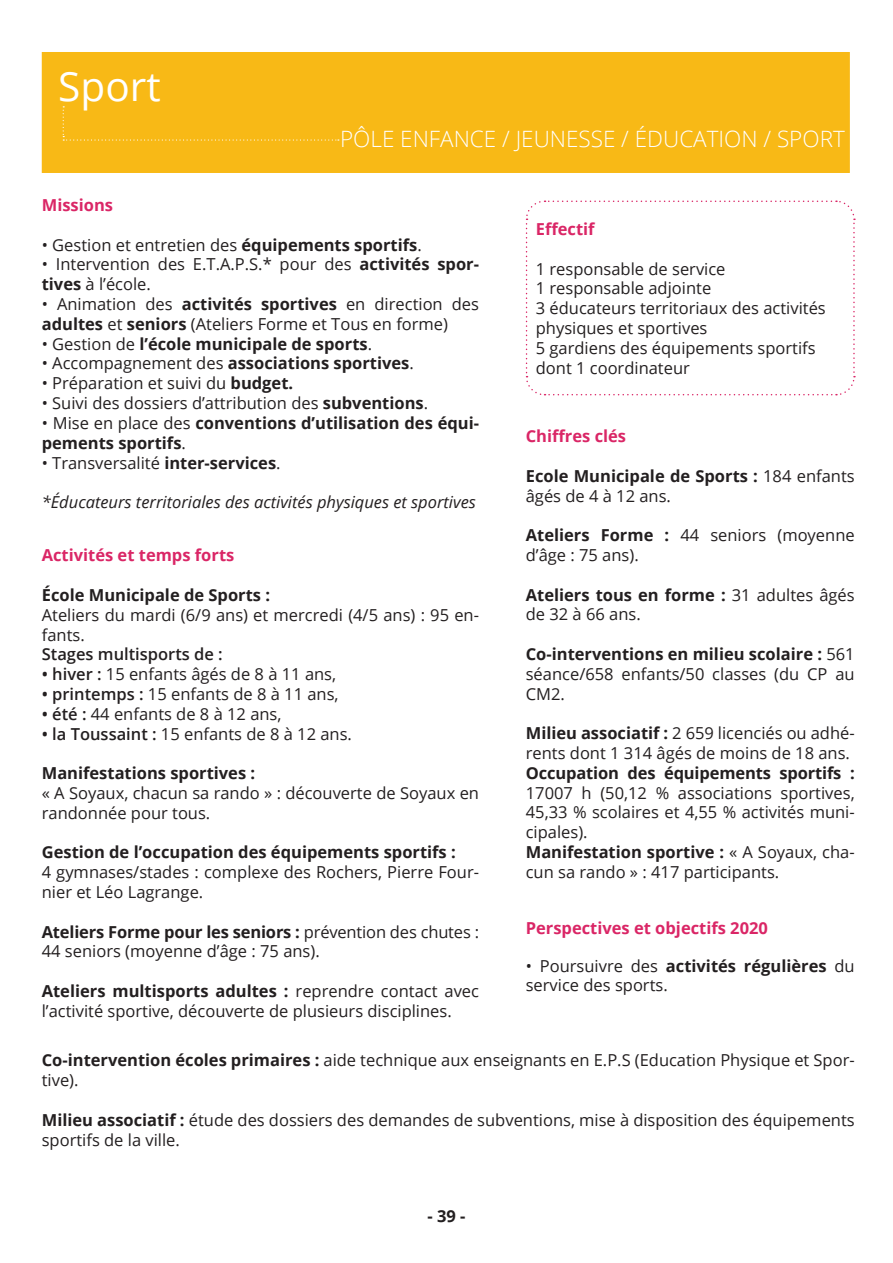
<style>
.page{position:relative;width:893px;height:1263px;background:#fff}
.page>*{position:absolute;margin:0;border:0;box-sizing:border-box;transform-origin:0 0}
.t1{font:40.5px "Open Sans";color:#fff}
.t2{font:300 22.5px "Open Sans";color:#fff}
.t3{font:16.5px/19.8px "Open Sans";color:#231f20}
.t4{font:700 16.5px/19.8px "Open Sans";color:#231f20}
.t5{font:700 16.5px "Open Sans";color:#da2666}
.t6{font:italic 16.5px "Open Sans";color:#231f20}
.t7{font:600 16.5px "Open Sans";color:#231f20}
.s1{font-weight:700}
.s2{font-weight:400}
.s3{font-weight:600}
</style>
<div class="page">
<div style="left:42px;top:52px;width:808px;height:121px;background:#f8b916"></div>
<svg style="left:63px;top:106px;width:276px;height:35px"></svg>
<svg style="left:525px;top:200px;width:330px;height:196px"></svg>
<p class="t1" style="left:58px;top:59px;width:104px">Sport</p>
<p class="t2" style="left:340px;top:124px;width:506px">PÔLE ENFANCE / JEUNESSE / ÉDUCATION / SPORT</p>
<p class="t5" style="left:42px;top:193px;width:73px">Missions</p>
<p class="t3" style="left:42px;top:234px;width:382px">• Gestion et entretien des <span class="s1">équipements sportifs</span>.</p>
<p class="t3" style="left:42px;top:254px;width:439px">• Intervention des E.T.A.P.S.* pour des <span class="s1">activités spor&shy;tives</span> à l’école.</p>
<p class="t3" style="left:42px;top:294px;width:439px">• Animation des <span class="s1">activités sportives</span> en direction des <span class="s1">adultes</span> et <span class="s1">seniors</span> (Ateliers Forme et Tous en forme)</p>
<p class="t4" style="left:42px;top:333px;width:332px"><span class="s2">• Gestion de</span> l’école municipale de sports<span class="s2">.</span></p>
<p class="t4" style="left:42px;top:353px;width:374px"><span class="s2">• Accompagnement des</span> associations sportives<span class="s2">.</span></p>
<p class="t3" style="left:42px;top:373px;width:253px">• Préparation et suivi du <span class="s1">budget.</span></p>
<p class="t3" style="left:42px;top:393px;width:388px">• Suivi des dossiers d’attribution des <span class="s1">subventions</span>.</p>
<p class="t4" style="left:42px;top:413px;width:439px"><span class="s2">• Mise en place des</span> conventions d’utilisation des équi&shy;pements sportifs<span class="s2">.</span></p>
<p class="t3" style="left:42px;top:452px;width:240px">• Transversalité <span class="s1">inter-services</span>.</p>
<p class="t6" style="left:42px;top:491px;width:436px">*Éducateurs territoriales des activités physiques et sportives</p>
<p class="t5" style="left:536px;top:217px;width:60px">Effectif</p>
<p class="t3" style="left:536px;top:258px;width:191px">1 responsable de service</p>
<p class="t3" style="left:536px;top:278px;width:177px">1 responsable adjointe</p>
<p class="t3" style="left:536px;top:298px;width:291px">3 éducateurs territoriaux des activités physiques et sportives</p>
<p class="t3" style="left:536px;top:337px;width:281px">5 gardiens des équipements sportifs dont 1 coordinateur</p>
<p class="t5" style="left:526px;top:424px;width:102px">Chiffres clés</p>
<p class="t4" style="left:526px;top:465px;width:330px">Ecole Municipale de Sports : <span class="s2">184 enfants âgés de 4 à 12 ans.</span></p>
<p class="t3" style="left:526px;top:525px;width:330px"><span class="s1">Ateliers Forme :</span> 44 seniors (moyenne d’âge : 75 ans).</p>
<p class="t3" style="left:526px;top:584px;width:330px"><span class="s1">Ateliers tous en forme :</span> 31 adultes âgés de 32 à 66 ans.</p>
<p class="t3" style="left:526px;top:644px;width:330px;text-align:justify"><span class="s1">Co-interventions en milieu scolaire :</span> 561 séance/658 enfants/50 classes (du CP au CM2.</p>
<p class="t3" style="left:526px;top:723px;width:330px"><span class="s1">Milieu associatif :</span> 2 659 licenciés ou adhé&shy;rents dont 1 314 âgés de moins de 18 ans.</p>
<p class="t3" style="left:526px;top:762px;width:330px;text-align:justify"><span class="s1">Occupation des équipements sportifs :<br></span>17007 h (50,12 % associations sportives, 45,33 % scolaires et 4,55 % activités muni&shy;cipales).</p>
<p class="t3" style="left:526px;top:842px;width:330px"><span class="s1">Manifestation sportive :</span> « A Soyaux, cha&shy;cun sa rando » : 417 participants.</p>
<p class="t5" style="left:42px;top:544px;width:194px">Activités et temps forts</p>
<p class="t4" style="left:42px;top:585px;width:230px">École Municipale de Sports :</p>
<p class="t3" style="left:42px;top:604px;width:439px">Ateliers du mardi (6/9 ans) et mercredi (4/5 ans) : 95 en&shy;fants.</p>
<p class="t7" style="left:42px;top:643px;width:183px">Stages multisports de :</p>
<p class="t3" style="left:42px;top:664px;width:296px"><span class="s3">• hiver :</span> 15 enfants âgés de 8 à 11 ans,</p>
<p class="t3" style="left:42px;top:684px;width:298px"><span class="s3">• printemps :</span> 15 enfants de 8 à 11 ans,</p>
<p class="t3" style="left:42px;top:703px;width:241px"><span class="s3">• été :</span> 44 enfants de 8 à 12 ans,</p>
<p class="t3" style="left:42px;top:723px;width:312px"><span class="s3">• la Toussaint :</span> 15 enfants de 8 à 12 ans.</p>
<p class="t4" style="left:42px;top:763px;width:215px">Manifestations sportives :</p>
<p class="t3" style="left:42px;top:783px;width:439px">« A Soyaux, chacun sa rando » : découverte de Soyaux en randonnée pour tous.</p>
<p class="t4" style="left:42px;top:842px;width:416px">Gestion de l’occupation des équipements sportifs :</p>
<p class="t3" style="left:42px;top:862px;width:439px">4 gymnases/stades : complexe des Rochers, Pierre Four&shy;nier et Léo Lagrange.</p>
<p class="t3" style="left:42px;top:921px;width:439px"><span class="s1">Ateliers Forme pour les seniors :</span> prévention des chutes :<br>44 seniors (moyenne d’âge : 75 ans).</p>
<p class="t3" style="left:42px;top:981px;width:439px"><span class="s1">Ateliers multisports adultes :</span> reprendre contact avec l’activité sportive, découverte de plusieurs disciplines.</p>
<p class="t3" style="left:42px;top:1050px;width:814px"><span class="s1">Co-intervention écoles primaires :</span> aide technique aux enseignants en E.P.S (Education Physique et Spor&shy;tive).</p>
<p class="t3" style="left:42px;top:1109px;width:814px"><span class="s1">Milieu associatif :</span> étude des dossiers des demandes de subventions, mise à disposition des équipements sportifs de la ville.</p>
<p class="t5" style="left:526px;top:916px;width:244px">Perspectives et objectifs 2020</p>
<p class="t3" style="left:526px;top:955px;width:330px">• Poursuivre des <span class="s1">activités régulières</span> du service des sports.</p>
<p class="t4" style="left:427px;top:1205px;width:40px">- 39 -</p>
</div>
